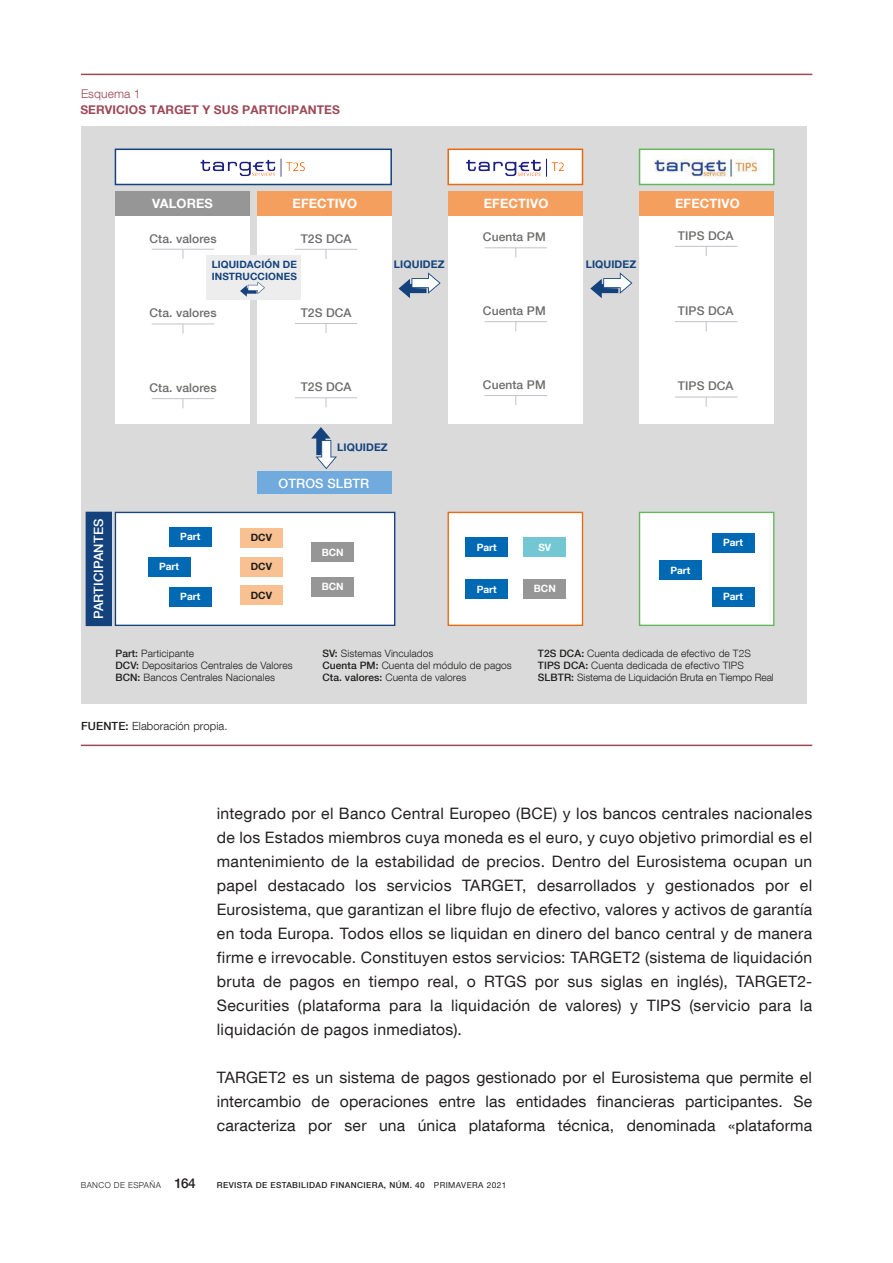
<style>
.page{position:relative;width:893px;height:1263px;background:#fff}
.page>*{position:absolute;margin:0;border:0;box-sizing:border-box;transform-origin:0 0}
.t1{font:15.75px/24px "Bd E Neue Helvetica";letter-spacing:.015em;color:#231f20;text-align:justify}
.t2{font:700 12.9px "Bd E Neue Helvetica";letter-spacing:.01em;color:#fff}
.t3{font:500 12.9px "Bd E Neue Helvetica";letter-spacing:.01em;color:#fff}
.t4{font:500 12px "Bd E Neue Helvetica";letter-spacing:.01em;color:#6b6b6a}
.t5{font:700 12px "Bd E Neue Helvetica";letter-spacing:.01em;color:#9d4855}
.t6{font:300 12px "Bd E Neue Helvetica";letter-spacing:.01em;color:#9d4855}
.t7{font:300 11.25px "Bd E Neue Helvetica";letter-spacing:.01em;color:#1d1d1b}
.t8{font:700 10.5px "Bd E Neue Helvetica";letter-spacing:.01em;color:#13427d}
.t9{font:300 10.2px/12.3px "Bd E Neue Helvetica";letter-spacing:.01em;color:#1d1d1b}
.t10{font:700 10.05px "Bd E Neue Helvetica";color:#fff}
.t11{font:700 10.05px/11.2px "Bd E Neue Helvetica";letter-spacing:.01em;color:#13427d}
.t12{font:700 10.05px "Bd E Neue Helvetica";color:#1d1d1b}
.t13{font:500 8.25px "Bd E Neue Helvetica";letter-spacing:.05em;color:#231f20}
.t14{font:300 8.25px "Bd E Neue Helvetica";letter-spacing:.05em;color:#231f20}
.s1{font-weight:500}
.s2{font-weight:500;font-size:13.5px}
.s3{font-weight:400}
</style>
<div class="page">
<div style="left:81px;top:126px;width:726px;height:577px;background:#dadada"></div>
<div style="left:639px;top:191px;width:135px;height:233px;background:#fff"></div>
<div style="left:639px;top:149px;width:135px;height:35px;background:#fff"></div>
<div style="left:639px;top:149px;width:135px;height:36px;border:2px solid #65b65c"></div>
<hr style="left:81px;top:74px;width:731px;height:1px;background:#9d4855">
<hr style="left:81px;top:745px;width:731px;height:1px;background:#9d4855">
<div style="left:448px;top:149px;width:134px;height:35px;background:#fff"></div>
<div style="left:447px;top:149px;width:136px;height:36px;border:2px solid #eb680e"></div>
<div style="left:448px;top:191px;width:134px;height:233px;background:#fff"></div>
<img style="left:466px;top:158px;width:98px;height:19px">
<div style="left:257px;top:191px;width:134px;height:233px;background:#fff"></div>
<div style="left:257px;top:471px;width:134px;height:23px;background:#71aadc"></div>
<div style="left:115px;top:191px;width:135px;height:233px;background:#fff"></div>
<div style="left:115px;top:149px;width:276px;height:35px;background:#fff"></div>
<div style="left:115px;top:149px;width:277px;height:36px;border:2px solid #13427d"></div>
<img style="left:200px;top:158px;width:105px;height:19px">
<div style="left:639px;top:191px;width:135px;height:25px;background:#f59f5f"></div>
<div style="left:448px;top:191px;width:134px;height:25px;background:#f59f5f"></div>
<div style="left:257px;top:191px;width:134px;height:25px;background:#f59f5f"></div>
<div style="left:86px;top:512px;width:25px;height:113px;background:#13427d"></div>
<div style="left:86px;top:512px;width:26px;height:114px;border:2px solid #13427d"></div>
<div style="left:115px;top:191px;width:135px;height:25px;background:#979696"></div>
<hr style="left:675px;top:246px;width:62px;height:1px;background:#c2c2ca">
<hr style="left:485px;top:247px;width:62px;height:1px;background:#c2c2ca">
<hr style="left:295px;top:249px;width:62px;height:1px;background:#c2c2ca">
<hr style="left:152px;top:249px;width:62px;height:1px;background:#c2c2ca">
<hr style="left:152px;top:324px;width:62px;height:1px;background:#c2c2ca">
<hr style="left:152px;top:398px;width:62px;height:1px;background:#c2c2ca">
<hr style="left:295px;top:323px;width:62px;height:1px;background:#c2c2ca">
<hr style="left:295px;top:397px;width:62px;height:1px;background:#c2c2ca">
<hr style="left:485px;top:321px;width:62px;height:1px;background:#c2c2ca">
<hr style="left:485px;top:395px;width:62px;height:1px;background:#c2c2ca">
<hr style="left:675px;top:321px;width:62px;height:1px;background:#c2c2ca">
<hr style="left:675px;top:397px;width:62px;height:1px;background:#c2c2ca">
<svg style="left:590px;top:272px;width:42px;height:26px"></svg>
<svg style="left:398px;top:272px;width:43px;height:26px"></svg>
<svg style="left:311px;top:427px;width:26px;height:42px"></svg>
<div style="left:207px;top:255px;width:94px;height:45px;background:#ededed"></div>
<svg style="left:240px;top:281px;width:25px;height:16px"></svg>
<div style="left:115px;top:512px;width:280px;height:113px;background:#fff"></div>
<div style="left:115px;top:512px;width:280px;height:114px;border:1px solid #13427d"></div>
<div style="left:448px;top:512px;width:134px;height:113px;background:#fff"></div>
<div style="left:448px;top:512px;width:135px;height:114px;border:1px solid #eb680e"></div>
<div style="left:639px;top:512px;width:135px;height:113px;background:#fff"></div>
<div style="left:639px;top:512px;width:135px;height:114px;border:1px solid #65b65c"></div>
<img style="left:651px;top:154px;width:107px;height:25px">
<div style="left:169px;top:527px;width:42px;height:19px;background:#0069b4"></div>
<div style="left:240px;top:528px;width:43px;height:20px;background:#f9c092"></div>
<div style="left:240px;top:557px;width:43px;height:19px;background:#f9c092"></div>
<div style="left:240px;top:586px;width:43px;height:19px;background:#f9c092"></div>
<div style="left:311px;top:543px;width:43px;height:19px;background:#979696"></div>
<div style="left:311px;top:577px;width:43px;height:19px;background:#979696"></div>
<div style="left:524px;top:579px;width:42px;height:20px;background:#979696"></div>
<div style="left:524px;top:538px;width:42px;height:19px;background:#72c7d3"></div>
<div style="left:148px;top:557px;width:42px;height:19px;background:#0069b4"></div>
<div style="left:466px;top:538px;width:42px;height:19px;background:#0069b4"></div>
<div style="left:466px;top:579px;width:42px;height:20px;background:#0069b4"></div>
<div style="left:169px;top:587px;width:42px;height:19px;background:#0069b4"></div>
<div style="left:712px;top:533px;width:42px;height:19px;background:#0069b4"></div>
<div style="left:659px;top:560px;width:42px;height:20px;background:#0069b4"></div>
<div style="left:712px;top:587px;width:42px;height:19px;background:#0069b4"></div>
<p class="t6" style="left:81px;top:86px;width:61px">Esquema 1</p>
<p class="t5" style="left:80px;top:102px;width:261px">SERVICIOS TARGET Y SUS PARTICIPANTES</p>
<p class="t2" style="left:152px;top:195px;width:62px">VALORES</p>
<p class="t4" style="left:150px;top:231px;width:69px">Cta. valores</p>
<p class="t4" style="left:301px;top:231px;width:52px">T2S DCA</p>
<p class="t4" style="left:483px;top:230px;width:64px">Cuenta PM</p>
<p class="t4" style="left:678px;top:228px;width:57px">TIPS DCA</p>
<p class="t2" style="left:293px;top:195px;width:66px">EFECTIVO</p>
<p class="t2" style="left:484px;top:195px;width:66px">EFECTIVO</p>
<p class="t2" style="left:675px;top:195px;width:66px">EFECTIVO</p>
<p class="t11" style="left:212px;top:259px;width:87px">LIQUIDACIÓN DE<br>INSTRUCCIONES</p>
<p class="t8" style="left:394px;top:258px;width:52px">LIQUIDEZ</p>
<p class="t8" style="left:586px;top:258px;width:52px">LIQUIDEZ</p>
<p class="t4" style="left:150px;top:306px;width:69px">Cta. valores</p>
<p class="t4" style="left:301px;top:305px;width:52px">T2S DCA</p>
<p class="t4" style="left:483px;top:304px;width:64px">Cuenta PM</p>
<p class="t4" style="left:678px;top:304px;width:57px">TIPS DCA</p>
<p class="t4" style="left:150px;top:380px;width:69px">Cta. valores</p>
<p class="t4" style="left:301px;top:380px;width:52px">T2S DCA</p>
<p class="t4" style="left:483px;top:377px;width:64px">Cuenta PM</p>
<p class="t4" style="left:678px;top:379px;width:57px">TIPS DCA</p>
<p class="t3" style="left:91px;top:619px;width:102px;rotate:-90deg">PARTICIPANTES</p>
<p class="t8" style="left:337px;top:441px;width:52px">LIQUIDEZ</p>
<p class="t3" style="left:278px;top:476px;width:92px">OTROS SLBTR</p>
<p class="t10" style="left:180px;top:530px;width:21px">Part</p>
<p class="t12" style="left:251px;top:531px;width:23px">DCV</p>
<p class="t12" style="left:251px;top:560px;width:23px">DCV</p>
<p class="t12" style="left:251px;top:589px;width:23px">DCV</p>
<p class="t10" style="left:159px;top:560px;width:21px">Part</p>
<p class="t10" style="left:180px;top:590px;width:21px">Part</p>
<p class="t10" style="left:538px;top:541px;width:14px">SV</p>
<p class="t10" style="left:477px;top:541px;width:21px">Part</p>
<p class="t10" style="left:477px;top:583px;width:21px">Part</p>
<p class="t10" style="left:322px;top:546px;width:23px">BCN</p>
<p class="t10" style="left:322px;top:580px;width:23px">BCN</p>
<p class="t10" style="left:534px;top:582px;width:23px">BCN</p>
<p class="t10" style="left:670px;top:564px;width:21px">Part</p>
<p class="t10" style="left:723px;top:536px;width:21px">Part</p>
<p class="t10" style="left:723px;top:590px;width:21px">Part</p>
<p class="t9" style="left:115px;top:647px;width:179px"><span class="s1">Part:</span> Participante<br><span class="s1">DCV:</span> Depositarios Centrales de Valores<br><span class="s1">BCN:</span> Bancos Centrales Nacionales</p>
<p class="t9" style="left:538px;top:647px;width:237px"><span class="s1">T2S DCA:</span> Cuenta dedicada de efectivo de T2S<br><span class="s1">TIPS DCA:</span> Cuenta dedicada de efectivo TIPS<br><span class="s1">SLBTR:</span> Sistema de Liquidación Bruta en Tiempo Real</p>
<p class="t9" style="left:322px;top:647px;width:191px"><span class="s1">SV:</span> Sistemas Vinculados<br><span class="s1">Cuenta PM:</span> Cuenta del módulo de pagos<br><span class="s1">Cta. valores:</span> Cuenta de valores</p>
<p class="t7" style="left:81px;top:719px;width:148px"><span class="s1">FUENTE:</span> Elaboración propia.</p>
<p class="t1" style="left:217px;top:801px;width:597px">integrado por el Banco Central Europeo (BCE) y los bancos centrales nacionales de los Estados miembros cuya moneda es el euro, y cuyo objetivo primordial es el mantenimiento de la estabilidad de precios. Dentro del Eurosistema ocupan un papel destacado los servicios TARGET, desarrollados y gestionados por el Eurosistema, que garantizan el libre flujo de efectivo, valores y activos de garantía en toda Europa. Todos ellos se liquidan en dinero del banco central y de manera firme e irrevocable. Constituyen estos servicios: TARGET2 (sistema de liquidación bruta de pagos en tiempo real, o RTGS por sus siglas en inglés), TARGET2- Securities (plataforma para la liquidación de valores) y TIPS (servicio para la liquidación de pagos inmediatos).</p>
<p class="t1" style="left:217px;top:1065px;width:597px">TARGET2 es un sistema de pagos gestionado por el Eurosistema que permite el intercambio de operaciones entre las entidades financieras participantes. Se caracteriza por ser una única plataforma técnica, denominada «plataforma</p>
<p class="t14" style="left:81px;top:1180px;width:116px">BANCO DE ESPAÑA <span class="s2">164</span></p>
<p class="t13" style="left:217px;top:1180px;width:291px">REVISTA DE ESTABILIDAD FINANCIERA, NÚM. 40 <span class="s3">PRIMAVERA 2021</span></p>
</div>
